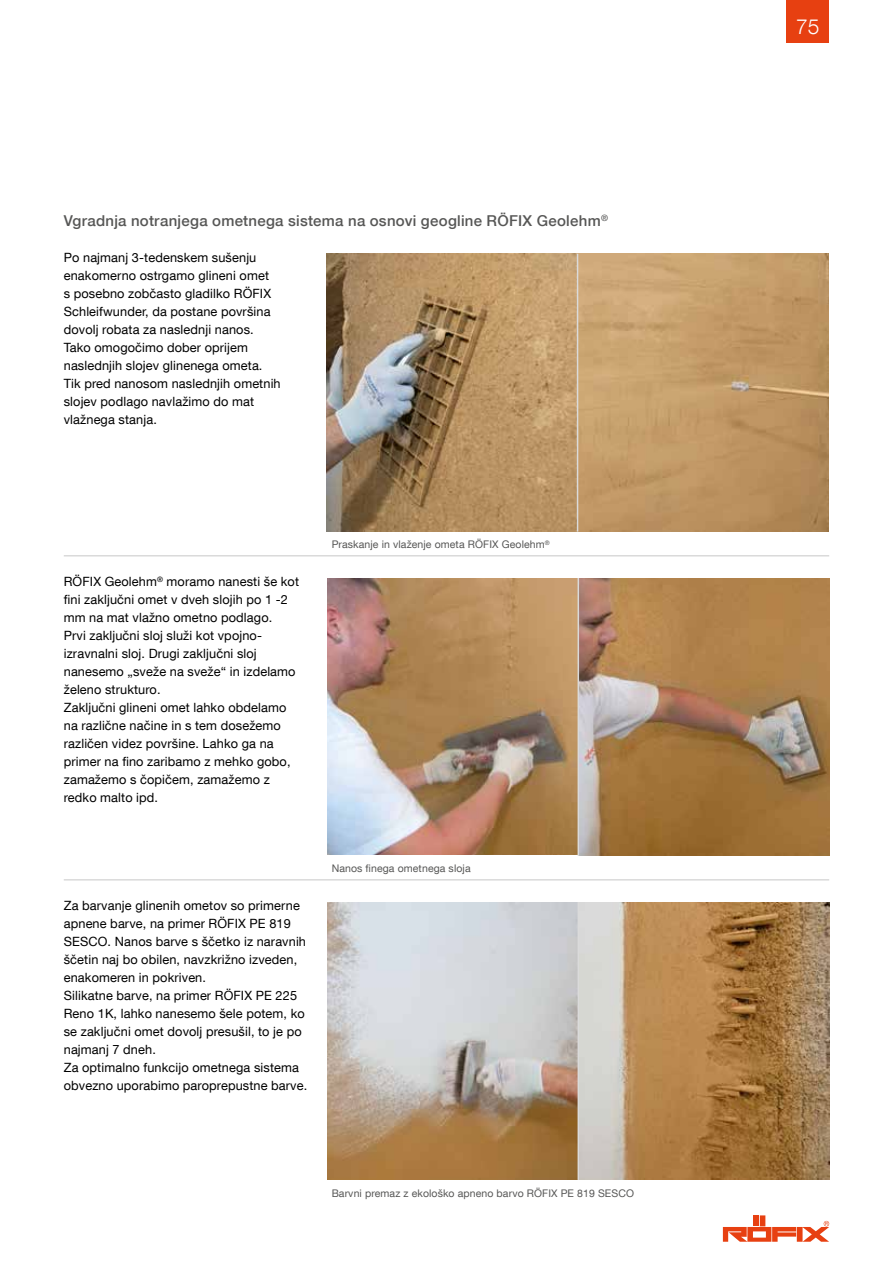
<style>
.page{position:relative;width:893px;height:1263px;background:#fff}
.page>*{position:absolute;margin:0;border:0;box-sizing:border-box;transform-origin:0 0}
.t1{font:300 21px "Helvetica Neue LT Com";color:#fff}
.t2{font:500 15px "Helvetica Neue LT Com";letter-spacing:.02em;color:#575756}
.t3{font:12.75px/18px "Helvetica Neue LT Com";letter-spacing:.01em;color:#000}
.t4{font:10.5px "Helvetica Neue LT Com";letter-spacing:.01em;color:#575756}
</style>
<div class="page">
<div style="left:787px;top:0;width:42px;height:43px;background:#e74011"></div>
<div style="left:760px;top:1215px;width:5px;height:11px;background:#e74011"></div>
<div style="left:753px;top:1215px;width:6px;height:11px;background:#e74011"></div>
<svg style="left:723px;top:1221px;width:106px;height:21px"></svg>
<img style="left:327px;top:254px;width:501px;height:278px">
<img style="left:327px;top:578px;width:502px;height:278px">
<img style="left:327px;top:902px;width:502px;height:278px">
<hr style="left:64px;top:555px;width:765px;height:1px;background:#dadada">
<hr style="left:64px;top:879px;width:765px;height:1px;background:#dadada">
<hr style="left:577px;top:254px;width:1px;height:278px;background:#dadada">
<hr style="left:578px;top:578px;width:1px;height:278px;background:#dadada">
<hr style="left:578px;top:902px;width:1px;height:278px;background:#dadada">
<p class="t2" style="left:64px;top:211px;width:546px">Vgradnja notranjega ometnega sistema na osnovi geogline RÖFIX Geolehm<sup>®</sup></p>
<p class="t3" style="left:64px;top:248px;width:218px">Po najmanj 3-tedenskem sušenju enakomerno ostrgamo glineni omet<br>s posebno zobčasto gladilko RÖFIX<br>Schleifwunder, da postane površina dovolj robata za naslednji nanos.<br>Tako omogočimo dober oprijem naslednjih slojev glinenega ometa.<br>Tik pred nanosom naslednjih ometnih slojev podlago navlažimo do mat vlažnega stanja.</p>
<p class="t3" style="left:64px;top:572px;width:237px">RÖFIX Geolehm<sup>®</sup> moramo nanesti še kot fini zaključni omet v dveh slojih po 1 -2 mm na mat vlažno ometno podlago.<br>Prvi zaključni sloj služi kot vpojno&shy;izravnalni sloj. Drugi zaključni sloj nanesemo „sveže na sveže“ in izdelamo želeno strukturo.<br>Zaključni glineni omet lahko obdelamo na različne načine in s tem dosežemo različen videz površine. Lahko ga na primer na fino zaribamo z mehko gobo, zamažemo s čopičem, zamažemo z redko malto ipd.</p>
<p class="t3" style="left:64px;top:896px;width:245px">Za barvanje glinenih ometov so primerne apnene barve, na primer RÖFIX PE 819<br>SESCO. Nanos barve s ščetko iz naravnih ščetin naj bo obilen, navzkrižno izveden, enakomeren in pokriven.<br>Silikatne barve, na primer RÖFIX PE 225<br>Reno 1K, lahko nanesemo šele potem, ko se zaključni omet dovolj presušil, to je po najmanj 7 dneh.<br>Za optimalno funkcijo ometnega sistema obvezno uporabimo paroprepustne barve.</p>
<p class="t4" style="left:332px;top:538px;width:220px">Praskanje in vlaženje ometa RÖFIX Geolehm<sup>®</sup></p>
<p class="t4" style="left:332px;top:862px;width:140px">Nanos finega ometnega sloja</p>
<p class="t4" style="left:332px;top:1186px;width:304px">Barvni premaz z ekološko apneno barvo RÖFIX PE 819 SESCO</p>
<h1 class="t1" style="left:796px;top:13px;width:25px">75</h1>
</div>
